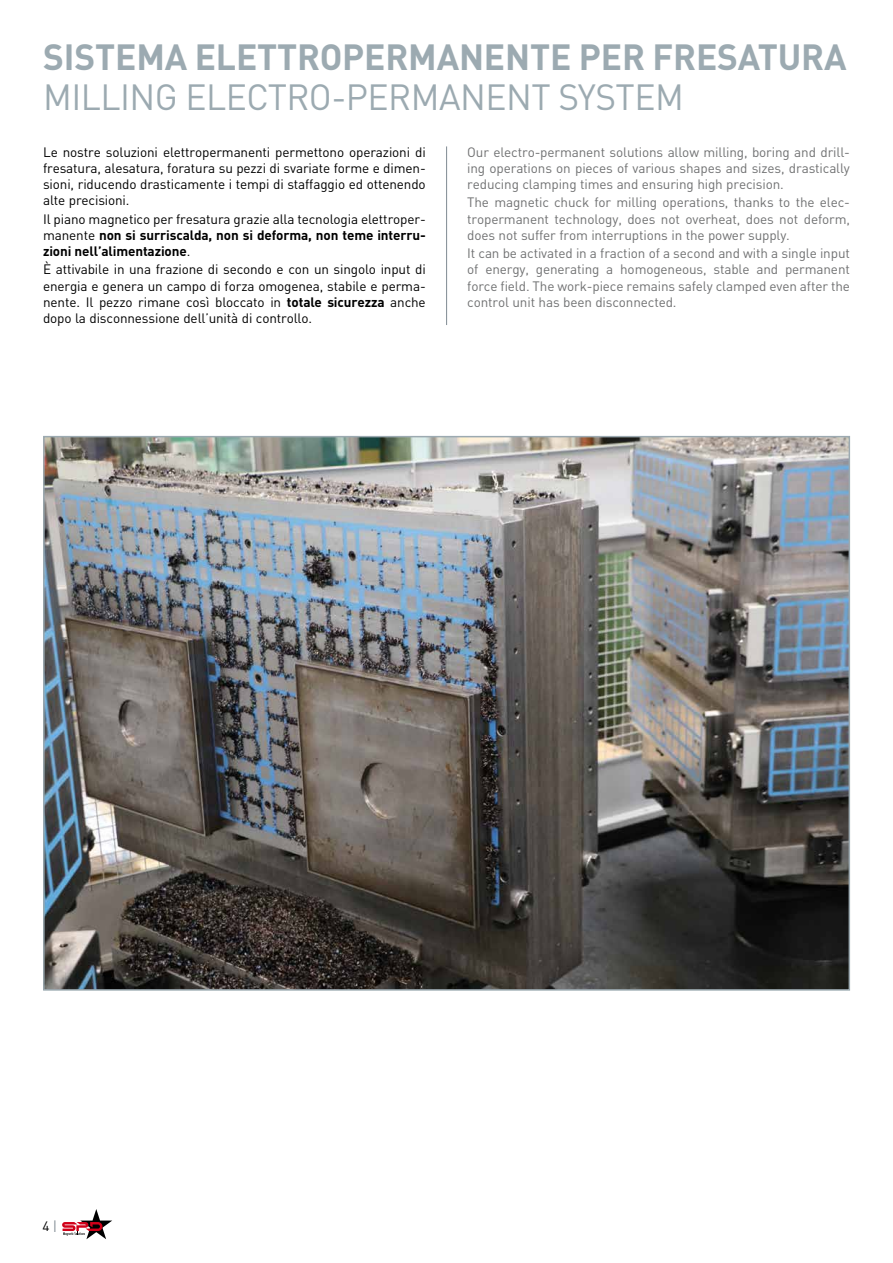
<style>
.page{position:relative;width:893px;height:1263px;background:#fff}
.page>*{position:absolute;margin:0;border:0;box-sizing:border-box;transform-origin:0 0}
.t1{font:700 36px "DIN Pro";letter-spacing:-.005em;color:#9caab1}
.t2{font:36px "DIN Pro";letter-spacing:-.015em;color:#9caab1}
.Normale{font:13.5px/16.2px "DIN Pro";letter-spacing:-.01em;color:#707172;text-align:justify}
.Normale-2{font:13.5px/16.2px "DIN Pro";letter-spacing:-.01em;color:#000;text-align:justify}
.Normale-3{font:700 13.5px/16.2px "DIN Pro";letter-spacing:-.01em;color:#000;text-align:justify}
.s1{font-weight:400}
.s2{font-weight:700}
.s3{color:#808b92}
</style>
<div class="page">
<hr style="left:446px;top:146px;width:1px;height:179px;background:#808b92">
<img style="left:46px;top:439px;width:801px;height:549px">
<svg style="left:62px;top:1209px;width:50px;height:30px"></svg>
<p class="t1" style="left:43px;top:27px;width:805px">SISTEMA ELETTROPERMANENTE PER FRESATURA</p>
<p class="t2" style="left:43px;top:68px;width:642px">MILLING ELECTRO-PERMANENT SYSTEM</p>
<p class="Normale-2" style="left:43px;top:142px;width:384px">Le nostre soluzioni elettropermanenti permettono operazioni di fresatura, alesatura, foratura su pezzi di svariate forme e dimen&shy;sioni, riducendo drasticamente i tempi di staffaggio ed ottenendo alte precisioni.</p>
<p class="Normale-3" style="left:43px;top:209px;width:384px"><span class="s1">Il piano magnetico per fresatura grazie alla tecnologia elettroper&shy;manente</span> non si surriscalda, non si deforma, non teme interru&shy;zioni nell’alimentazione<span class="s1">.</span></p>
<p class="Normale-2" style="left:43px;top:260px;width:384px">È attivabile in una frazione di secondo e con un singolo input di energia e genera un campo di forza omogenea, stabile e perma&shy;nente. Il pezzo rimane così bloccato in <span class="s2">totale sicurezza</span> anche dopo la disconnessione dell’unità di controllo.</p>
<p class="Normale" style="left:467px;top:142px;width:384px">Our electro-permanent solutions allow milling, boring and drill&shy;ing operations on pieces of various shapes and sizes, drastically reducing clamping times and ensuring high precision.</p>
<p class="Normale" style="left:467px;top:193px;width:384px">The magnetic chuck for milling operations, thanks to the elec&shy;tropermanent technology, does not overheat, does not deform, does not suffer from interruptions in the power supply.</p>
<p class="Normale" style="left:467px;top:244px;width:384px">It can be activated in a fraction of a second and with a single input of energy, generating a homogeneous, stable and permanent force field. The work-piece remains safely clamped even after the control unit has been disconnected.</p>
<p class="Normale-2" style="left:43px;top:1216px;width:16px">4 <span class="s3">|</span></p>
</div>
